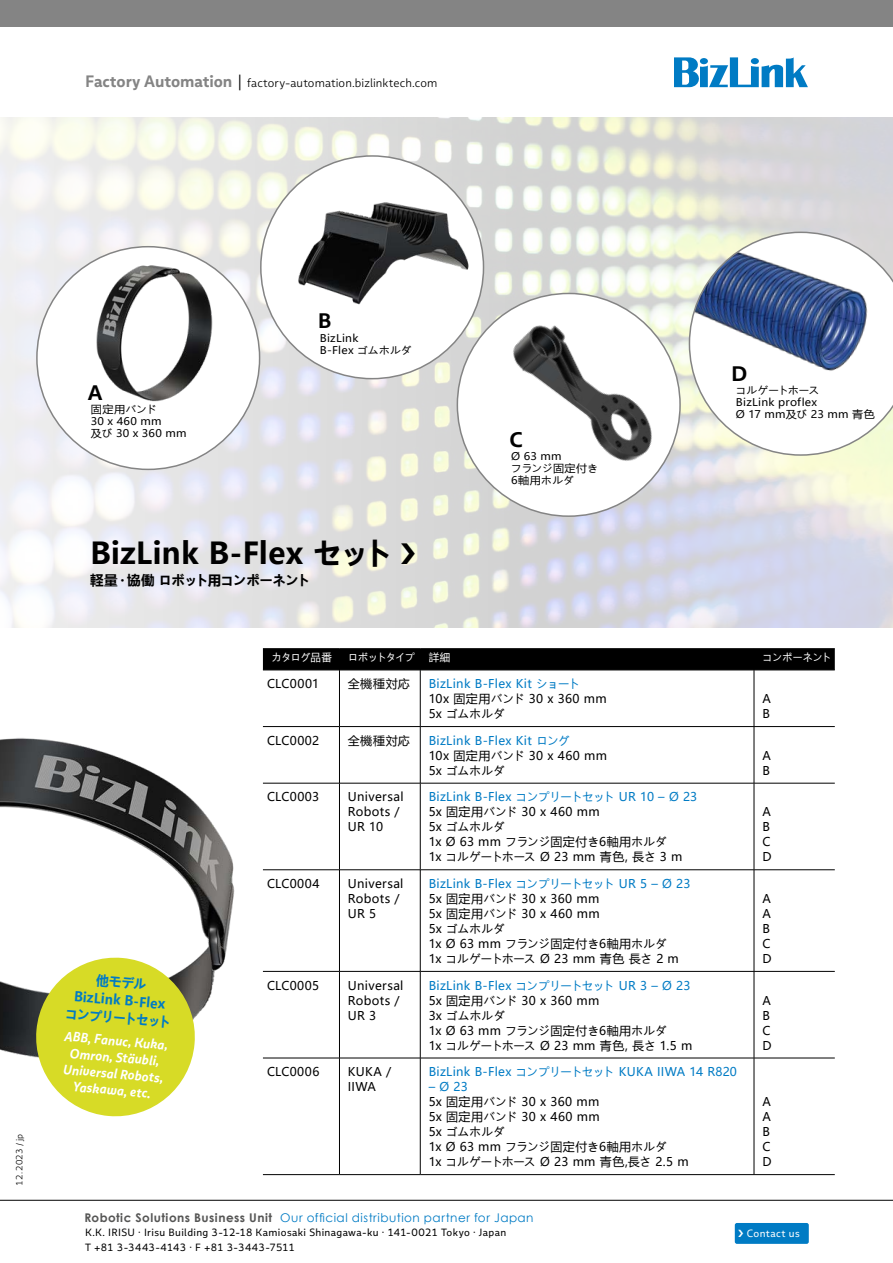
<style>
.page{position:relative;width:893px;height:1263px;background:#fff}
.page>*{position:absolute;margin:0;border:0;box-sizing:border-box;transform-origin:0 0}
.t1{font:700 30px "Microsoft Ya Hei";letter-spacing:.005em;color:#000}
.t2{font:700 21px "Multiple Sans Pro";color:#000;scale:1.06 1}
.t3{font:italic 700 13.5px/16.5px "Multiple Sans Pro";color:#fff;text-align:center;scale:.95 1}
.t4{font:700 13.5px/18px "Microsoft Ya Hei";color:#007bc4;text-align:center;scale:.95 1}
.t5{font:700 13.5px "Microsoft Ya Hei";letter-spacing:-.045em;color:#000}
.t6{font:12px/15px "Microsoft Ya Hei";letter-spacing:.015em;color:#000}
.t7{font:12px "Microsoft Ya Hei";letter-spacing:.02em;color:#007bc4}
.t8{font:12px "Century Gothic";letter-spacing:.04em;color:#007bc4}
.t9{font:300 12px "Multiple Sans Pro";letter-spacing:.005em;color:#000}
.t10{font:12px "Microsoft Ya Hei";letter-spacing:.035em;color:#000}
.t11{font:10.5px/15px "Multiple Sans Pro";letter-spacing:.03em;color:#000}
.t12{font:10.5px/12px "Microsoft Ya Hei";letter-spacing:.02em;color:#000;scale:1.06 1}
.t13{font:10.5px "Microsoft Ya Hei";letter-spacing:-.055em;color:#fff}
.t14{font:10.5px "Multiple Sans Pro";letter-spacing:.035em;color:#fff}
.t15{font:10.5px "Microsoft Ya Hei";letter-spacing:-.08em;color:#fff}
.t16{font:300 9px "Multiple Sans Pro";letter-spacing:.01em;color:#000}
.s1{font-weight:700;font-size:16.5px;color:#848484}
.s2{font-size:16.5px}
.s3{font-weight:700;color:#565655}
</style>
<div class="page">
<div style="left:0;top:0;width:893px;height:28px;background:#848484"></div>
<img style="left:0;top:117px;width:893px;height:510px">
<img style="left:0;top:738px;width:235px;height:319px">
<svg style="left:33px;top:954px;width:165px;height:163px"></svg>
<svg style="left:263px;top:671px;width:572px;height:503px"></svg>
<hr style="left:263px;top:648px;width:76px;height:1px;background:#000">
<hr style="left:339px;top:648px;width:81px;height:1px;background:#000">
<hr style="left:420px;top:648px;width:334px;height:1px;background:#000">
<hr style="left:754px;top:648px;width:81px;height:1px;background:#000">
<div style="left:263px;top:649px;width:572px;height:21px;background:#000"></div>
<hr style="left:263px;top:670px;width:76px;height:1px;background:#000">
<hr style="left:339px;top:670px;width:81px;height:1px;background:#000">
<hr style="left:339px;top:670px;width:1px;height:56px;background:#000">
<hr style="left:420px;top:670px;width:334px;height:1px;background:#000">
<hr style="left:420px;top:670px;width:1px;height:56px;background:#000">
<hr style="left:754px;top:670px;width:81px;height:1px;background:#000">
<hr style="left:754px;top:670px;width:1px;height:56px;background:#000">
<hr style="left:263px;top:726px;width:76px;height:1px;background:#000">
<hr style="left:339px;top:726px;width:81px;height:1px;background:#000">
<hr style="left:339px;top:727px;width:1px;height:56px;background:#000">
<hr style="left:420px;top:726px;width:334px;height:1px;background:#000">
<hr style="left:420px;top:727px;width:1px;height:56px;background:#000">
<hr style="left:754px;top:726px;width:81px;height:1px;background:#000">
<hr style="left:754px;top:727px;width:1px;height:56px;background:#000">
<hr style="left:263px;top:783px;width:76px;height:1px;background:#000">
<hr style="left:339px;top:783px;width:81px;height:1px;background:#000">
<hr style="left:339px;top:783px;width:1px;height:86px;background:#000">
<hr style="left:420px;top:783px;width:334px;height:1px;background:#000">
<hr style="left:420px;top:783px;width:1px;height:86px;background:#000">
<hr style="left:754px;top:783px;width:81px;height:1px;background:#000">
<hr style="left:754px;top:783px;width:1px;height:86px;background:#000">
<hr style="left:263px;top:869px;width:76px;height:1px;background:#000">
<hr style="left:339px;top:869px;width:81px;height:1px;background:#000">
<hr style="left:339px;top:870px;width:1px;height:101px;background:#000">
<hr style="left:420px;top:869px;width:334px;height:1px;background:#000">
<hr style="left:420px;top:870px;width:1px;height:101px;background:#000">
<hr style="left:754px;top:869px;width:81px;height:1px;background:#000">
<hr style="left:754px;top:870px;width:1px;height:101px;background:#000">
<hr style="left:263px;top:971px;width:76px;height:1px;background:#000">
<hr style="left:339px;top:971px;width:81px;height:1px;background:#000">
<hr style="left:339px;top:971px;width:1px;height:87px;background:#000">
<hr style="left:420px;top:971px;width:334px;height:1px;background:#000">
<hr style="left:420px;top:971px;width:1px;height:87px;background:#000">
<hr style="left:754px;top:971px;width:81px;height:1px;background:#000">
<hr style="left:754px;top:971px;width:1px;height:87px;background:#000">
<hr style="left:339px;top:1058px;width:1px;height:116px;background:#000">
<hr style="left:420px;top:1058px;width:1px;height:116px;background:#000">
<hr style="left:754px;top:1058px;width:81px;height:1px;background:#000">
<hr style="left:754px;top:1058px;width:1px;height:116px;background:#000">
<hr style="left:754px;top:1174px;width:81px;height:1px;background:#000">
<hr style="left:263px;top:1058px;width:76px;height:1px;background:#000">
<hr style="left:339px;top:1058px;width:81px;height:1px;background:#000">
<hr style="left:420px;top:1058px;width:334px;height:1px;background:#000">
<hr style="left:263px;top:1174px;width:76px;height:1px;background:#000">
<hr style="left:339px;top:1174px;width:81px;height:1px;background:#000">
<hr style="left:420px;top:1174px;width:334px;height:1px;background:#000">
<svg style="left:0;top:1200px;width:893px;height:44px"></svg>
<svg style="left:674px;top:57px;width:134px;height:30px"></svg>
<div style="left:735px;top:1223px;width:74px;height:21px;background:#007bc4;border-radius:2px"></div>
<svg style="left:689px;top:232px;width:204px;height:224px"></svg>
<div style="left:457px;top:293px;width:223px;height:223px;background:#fff;border-radius:50%"></div>
<div style="left:261px;top:156px;width:222px;height:223px;background:#fff;border-radius:50%"></div>
<div style="left:37px;top:247px;width:223px;height:222px;background:#fff;border-radius:50%"></div>
<img style="left:84px;top:261px;width:142px;height:141px">
<img style="left:502px;top:296px;width:161px;height:199px">
<img style="left:293px;top:165px;width:179px;height:140px">
<svg style="left:401px;top:542px;width:14px;height:21px"></svg>
<p class="t9" style="left:85px;top:76px;width:354px"><span class="s1">Factory Automation</span> <span class="s2">|</span> factory-automation.bizlinktech.com</p>
<p class="t16" style="left:14px;top:1185px;width:53px;rotate:-90deg">12. 2023 / jp</p>
<h2 class="t2" style="left:318px;top:308px;width:14px">B</h2>
<h2 class="t2" style="left:88px;top:379px;width:15px">A</h2>
<p class="t12" style="left:91px;top:403px;width:92px">固定用バンド<br>30 x 460 mm<br>及び 30 x 360 mm</p>
<p class="t12" style="left:320px;top:332px;width:88px">BizLink<br>B-Flex ゴムホルダ</p>
<h1 class="t1" style="left:90px;top:532px;width:304px">BizLink B-Flex セット</h1>
<p class="t5" style="left:90px;top:570px;width:222px">軽量・協働 ロボット用コンポーネント</p>
<h2 class="t2" style="left:510px;top:426px;width:14px">C</h2>
<p class="t12" style="left:511px;top:450px;width:84px">Ø 63 mm<br>フランジ固定付き<br>6軸用ホルダ</p>
<h2 class="t2" style="left:731px;top:360px;width:17px">D</h2>
<p class="t12" style="left:736px;top:384px;width:133px">コルゲートホース<br>BizLink proflex<br>Ø 17 mm及び 23 mm 青色</p>
<p class="t13" style="left:271px;top:650px;width:62px">カタログ品番</p>
<p class="t15" style="left:348px;top:650px;width:69px">ロボットタイプ</p>
<p class="t13" style="left:429px;top:650px;width:23px">詳細</p>
<p class="t13" style="left:762px;top:650px;width:71px">コンポーネント</p>
<p class="t6" style="left:267px;top:676px;width:53px">CLC0001</p>
<p class="t6" style="left:348px;top:676px;width:63px">全機種対応</p>
<p class="t7" style="left:429px;top:676px;width:153px">BizLink B-Flex Kit ショート</p>
<p class="t6" style="left:429px;top:691px;width:179px">10x 固定用バンド 30 x 360 mm<br>5x ゴムホルダ</p>
<p class="t6" style="left:762px;top:691px;width:10px">A<br>B</p>
<p class="t6" style="left:267px;top:732px;width:54px">CLC0002</p>
<p class="t6" style="left:348px;top:732px;width:63px">全機種対応</p>
<p class="t7" style="left:429px;top:732px;width:143px">BizLink B-Flex Kit ロング</p>
<p class="t6" style="left:429px;top:747px;width:180px">10x 固定用バンド 30 x 460 mm<br>5x ゴムホルダ</p>
<p class="t6" style="left:762px;top:747px;width:10px">A<br>B</p>
<p class="t6" style="left:267px;top:789px;width:53px">CLC0003</p>
<p class="t6" style="left:348px;top:789px;width:57px">Universal<br>Robots /<br>UR 10</p>
<p class="t7" style="left:429px;top:789px;width:270px">BizLink B-Flex コンプリートセット UR 10 – Ø 23</p>
<p class="t6" style="left:429px;top:804px;width:255px">5x 固定用バンド 30 x 460 mm<br>5x ゴムホルダ<br>1x Ø 63 mm フランジ固定付き6軸用ホルダ<br>1x コルゲートホース Ø 23 mm 青色, 長さ 3 m</p>
<p class="t6" style="left:762px;top:804px;width:11px">A<br>B<br>C<br>D</p>
<p class="t4" style="left:69px;top:968px;width:113px;rotate:5deg">他モデル<br>BizLink B-Flexコンプリートセット</p>
<p class="t3" style="left:65px;top:1028px;width:111px;rotate:5deg">ABB, Fanuc, Kuka,<br>Omron, Stäubli,<br>Universal Robots,<br>Yaskawa, etc.</p>
<p class="t10" style="left:267px;top:875px;width:54px">CLC0004</p>
<p class="t6" style="left:348px;top:876px;width:57px">Universal<br>Robots /<br>UR 5</p>
<p class="t7" style="left:429px;top:875px;width:263px">BizLink B-Flex コンプリートセット UR 5 – Ø 23</p>
<p class="t6" style="left:429px;top:891px;width:252px">5x 固定用バンド 30 x 360 mm<br>5x 固定用バンド 30 x 460 mm<br>5x ゴムホルダ<br>1x Ø 63 mm フランジ固定付き6軸用ホルダ<br>1x コルゲートホース Ø 23 mm 青色 長さ 2 m</p>
<p class="t6" style="left:762px;top:891px;width:11px">A<br>A<br>B<br>C<br>D</p>
<p class="t6" style="left:267px;top:977px;width:54px">CLC0005</p>
<p class="t6" style="left:348px;top:977px;width:57px">Universal<br>Robots /<br>UR 3</p>
<p class="t7" style="left:429px;top:977px;width:263px">BizLink B-Flex コンプリートセット UR 3 – Ø 23</p>
<p class="t6" style="left:429px;top:992px;width:265px">5x 固定用バンド 30 x 360 mm<br>3x ゴムホルダ<br>1x Ø 63 mm フランジ固定付き6軸用ホルダ<br>1x コルゲートホース Ø 23 mm 青色, 長さ 1.5 m</p>
<p class="t6" style="left:762px;top:992px;width:11px">A<br>B<br>C<br>D</p>
<p class="t6" style="left:267px;top:1064px;width:54px">CLC0006</p>
<p class="t6" style="left:348px;top:1064px;width:45px">KUKA /<br>IIWA</p>
<p class="t7" style="left:429px;top:1064px;width:310px">BizLink B-Flex コンプリートセット KUKA IIWA 14 R820</p>
<p class="t7" style="left:429px;top:1079px;width:41px">– Ø 23</p>
<p class="t6" style="left:429px;top:1094px;width:261px">5x 固定用バンド 30 x 360 mm<br>5x 固定用バンド 30 x 460 mm<br>5x ゴムホルダ<br>1x Ø 63 mm フランジ固定付き6軸用ホルダ<br>1x コルゲートホース Ø 23 mm 青色,長さ 2.5 m</p>
<p class="t6" style="left:762px;top:1094px;width:11px">A<br>A<br>B<br>C<br>D</p>
<p class="t8" style="left:84px;top:1210px;width:451px"><span class="s3">Robotic Solutions Business Unit</span> Our official distribution partner for Japan</p>
<p class="t11" style="left:85px;top:1225px;width:423px">K.K. IRISU · Irisu Building 3-12-18 Kamiosaki Shinagawa-ku · 141-0021 Tokyo · Japan<br>T +81 3-3443-4143 · F +81 3-3443-7511</p>
<p class="t14" style="left:747px;top:1227px;width:54px">Contact us</p>
</div>
